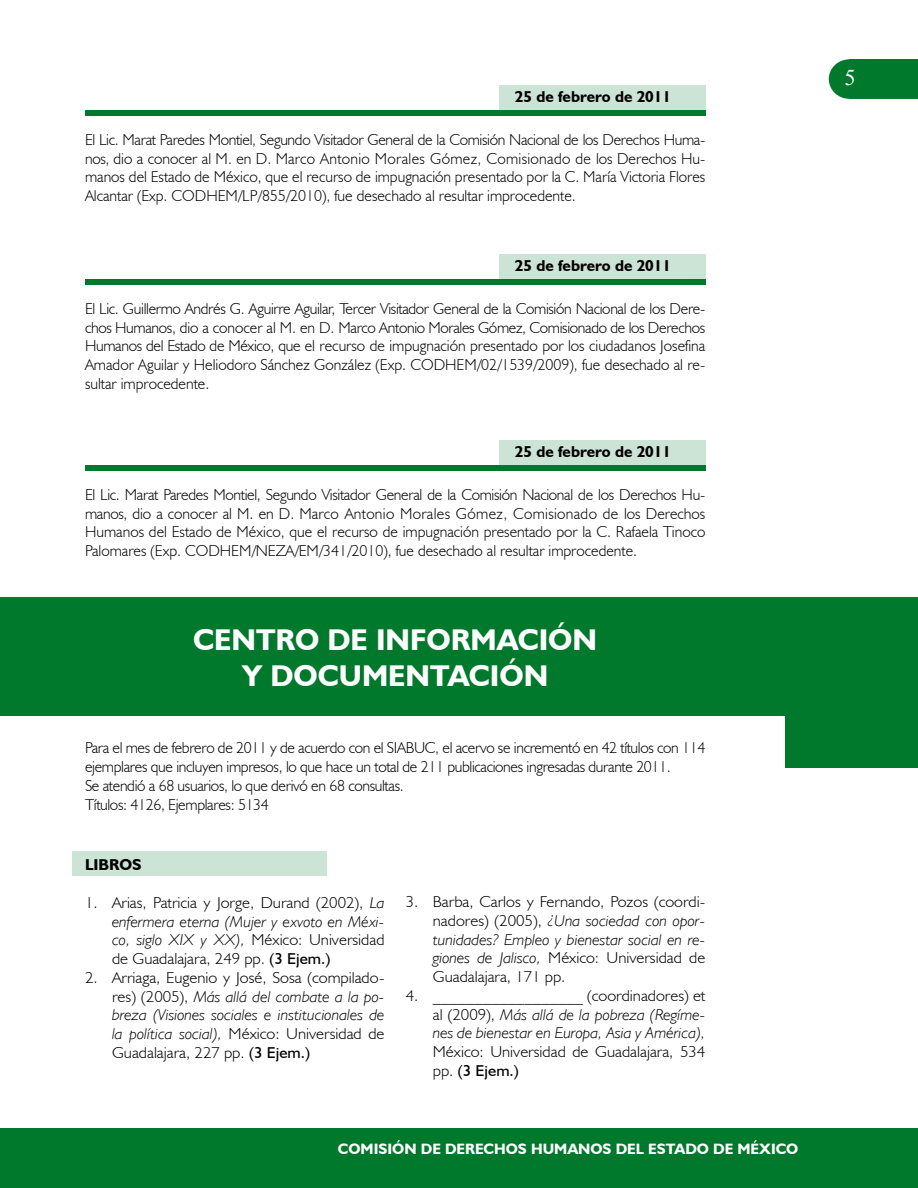
<style>
.page{position:relative;width:918px;height:1188px;background:#fff}
.page>*{position:absolute;margin:0;border:0;box-sizing:border-box;transform-origin:0 0}
.t1{font:700 30px/36px "Humanist 521 BT";color:#fff;text-align:center}
.t2{font:22.5px "Times New Roman";color:#fff}
.t3{font:300 15.75px/18.9px "Humanist 521 BT";color:#000;text-align:justify}
.t4{font:300 15.75px/18.8px "Humanist 521 BT";color:#000;text-align:justify;scale:1.06 1}
.t5{font:300 15.75px/18.9px "Humanist 521 BT";letter-spacing:-.02em;color:#000}
.t6{font:italic 300 15.75px/18.8px "Humanist 521 BT";color:#000;text-align:justify;scale:1.06 1}
.t7{font:700 15.75px "Humanist 521 BT";color:#000}
.t8{font:700 15px "Humanist 521 BT";color:#fff}
.s1{font-style:italic}
.s2{font-weight:400}
.s3{font-style:normal}
</style>
<div class="page">
<div style="left:849px;top:59px;width:69px;height:40px;background:#00792c"></div>
<div style="left:829px;top:59px;width:41px;height:40px;background:#00792c;border-radius:50%"></div>
<div style="left:0;top:1128px;width:918px;height:60px;background:#00792c"></div>
<div style="left:72px;top:851px;width:255px;height:25px;background:#cce4d5"></div>
<div style="left:0;top:598px;width:918px;height:118px;background:#00792c"></div>
<div style="left:785px;top:675px;width:133px;height:92px;background:#00792c"></div>
<div style="left:499px;top:85px;width:206px;height:25px;background:#cce4d5"></div>
<div style="left:85px;top:110px;width:620px;height:6px;background:#00792c"></div>
<div style="left:499px;top:440px;width:206px;height:25px;background:#cce4d5"></div>
<div style="left:85px;top:465px;width:620px;height:6px;background:#00792c"></div>
<div style="left:499px;top:254px;width:206px;height:25px;background:#cce4d5"></div>
<div style="left:85px;top:279px;width:620px;height:6px;background:#00792c"></div>
<p class="t7" style="left:515px;top:87px;width:158px">25 de febrero de 2011</p>
<p class="t3" style="left:85px;top:130px;width:622px">El Lic. Marat Paredes Montiel, Segundo Visitador General de la Comisión Nacional de los Derechos Huma&shy;nos, dio a conocer al M. en D. Marco Antonio Morales Gómez, Comisionado de los Derechos Hu&shy;manos del Estado de México, que el recurso de impugnación presentado por la C. María Victoria Flores Alcantar (Exp. CODHEM/LP/855/2010), fue desechado al resultar improcedente.</p>
<p class="t7" style="left:515px;top:256px;width:158px">25 de febrero de 2011</p>
<p class="t3" style="left:85px;top:299px;width:622px">El Lic. Guillermo Andrés G. Aguirre Aguilar, Tercer Visitador General de la Comisión Nacional de los Dere&shy;chos Humanos, dio a conocer al M. en D. Marco Antonio Morales Gómez, Comisionado de los Derechos Humanos del Estado de México, que el recurso de impugnación presentado por los ciudadanos Josefina Amador Aguilar y Heliodoro Sánchez González (Exp. CODHEM/02/1539/2009), fue desechado al re&shy;sultar improcedente.</p>
<p class="t7" style="left:515px;top:442px;width:158px">25 de febrero de 2011</p>
<p class="t3" style="left:85px;top:485px;width:622px">El Lic. Marat Paredes Montiel, Segundo Visitador General de la Comisión Nacional de los Derechos Hu&shy;manos, dio a conocer al M. en D. Marco Antonio Morales Gómez, Comisionado de los Derechos Humanos del Estado de México, que el recurso de impugnación presentado por la C. Rafaela Tinoco Palomares (Exp. CODHEM/NEZA/EM/341/2010), fue desechado al resultar improcedente.</p>
<h1 class="t1" style="left:193px;top:621px;width:405px">CENTRO DE INFORMACIÓN<br>Y DOCUMENTACIÓN</h1>
<p class="t5" style="left:85px;top:738px;width:622px">Para el mes de febrero de 2011 y de acuerdo con el SIABUC, el acervo se incrementó en 42 títulos con 114 ejemplares que incluyen impresos, lo que hace un total de 211 publicaciones ingresadas durante 2011.<br>Se atendió a 68 usuarios, lo que derivó en 68 consultas.<br>Títulos: 4126, Ejemplares: 5134</p>
<p class="t7" style="left:85px;top:855px;width:58px">LIBROS</p>
<p class="t4" style="left:112px;top:893px;width:259px;text-indent:-27px">1. Arias, Patricia y Jorge, Durand (2002), <span class="s1">La enfermera eterna (Mujer y exvoto en Méxi&shy;co, siglo XIX y XX),</span> México: Universidad de Guadalajara, 249 pp. <span class="s2">(3 Ejem.)</span></p>
<p class="t4" style="left:112px;top:968px;width:259px;text-indent:-27px">2. Arriaga, Eugenio y José, Sosa (compilado&shy;res) (2005), <span class="s1">Más allá del combate a la po&shy;breza (Visiones sociales e institucionales de la política social),</span> México: Universidad de Guadalajara, 227 pp. <span class="s2">(3 Ejem.)</span></p>
<p class="t4" style="left:433px;top:892px;width:259px;text-indent:-27px">3. Barba, Carlos y Fernando, Pozos (coordi&shy;nadores) (2005), <span class="s1">¿Una sociedad con opor&shy;tunidades? Empleo y bienestar social en re&shy;giones de Jalisco,</span> México: Universidad de Guadalajara, 171 pp.</p>
<p class="t6" style="left:433px;top:986px;width:259px;text-indent:-27px"><span class="s3">4. __________________ (coordinadores) et al (2009),</span> Más allá de la pobreza (Regíme&shy;nes de bienestar en Europa, Asia y América),</p>
<p class="t4" style="left:433px;top:1042px;width:259px">México: Universidad de Guadalajara, 534 pp. <span class="s2">(3 Ejem.)</span></p>
<p class="t8" style="left:338px;top:1139px;width:462px">COMISIÓN DE DERECHOS HUMANOS DEL ESTADO DE MÉXICO</p>
<h2 class="t2" style="left:845px;top:63px;width:13px">5</h2>
</div>
